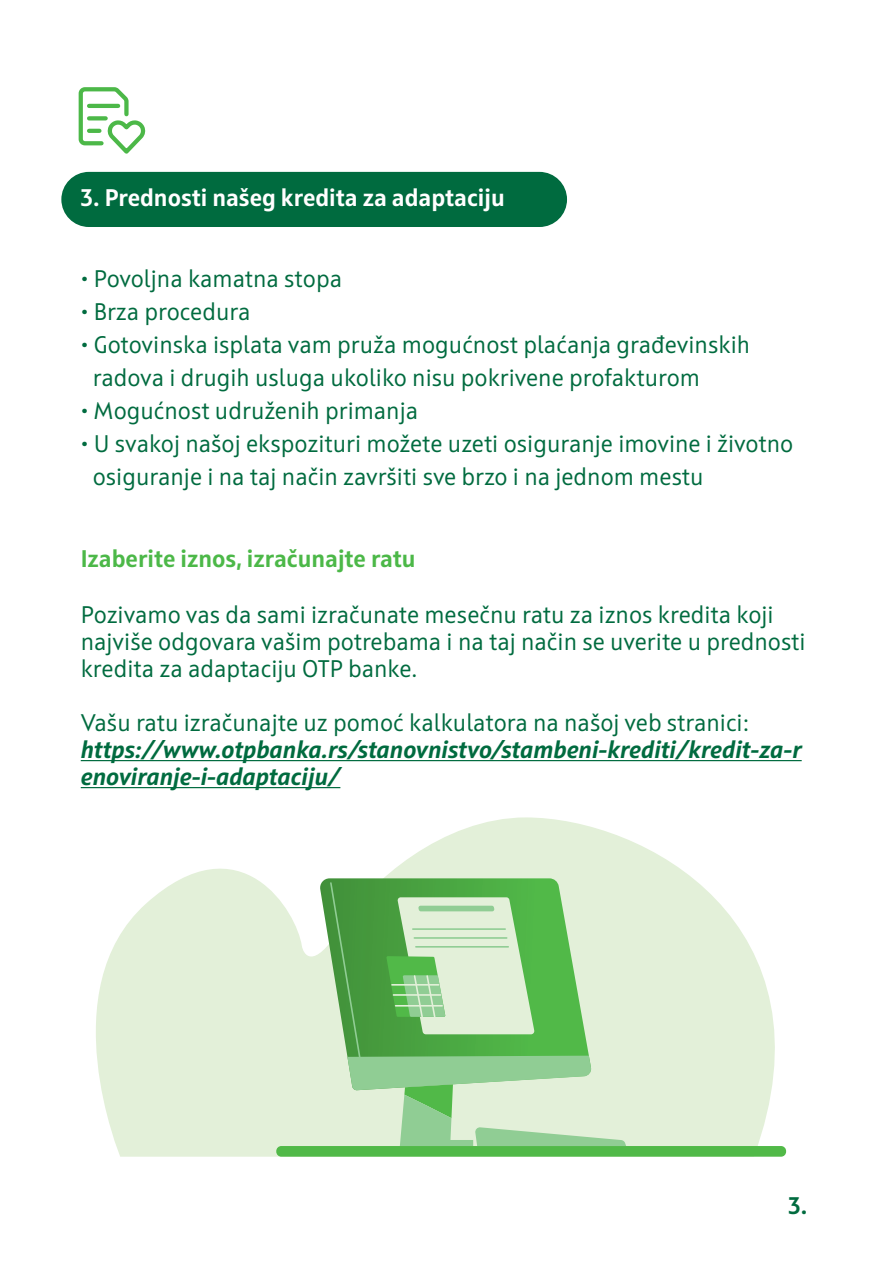
<style>
.page{position:relative;width:893px;height:1263px;background:#fff}
.page>*{position:absolute;margin:0;border:0;box-sizing:border-box;transform-origin:0 0}
.t1{font:24px/27px "Squad";color:#006b3f}
.t2{font:italic 700 24px/27px "Squad";color:#006b3f}
.t3{font:700 24px "Squad";color:#fff}
.t4{font:700 24px "Squad";color:#4cb848}
.t5{font:700 24px "Squad";color:#006b3f}
</style>
<div class="page">
<div style="left:61px;top:172px;width:506px;height:55px;background:#006b3f;border-radius:28px"></div>
<svg style="left:96px;top:817px;width:691px;height:340px;fill:#e3f0d9"></svg>
<div style="left:276px;top:1146px;width:510px;height:11px;background:#51b948;border-radius:5px"></div>
<svg style="left:319px;top:878px;width:273px;height:212px;background:#b6d8ae"></svg>
<svg style="left:329px;top:881px;width:297px;height:265px;background:#a0d199"></svg>
<hr style="left:392px;top:984px;width:47px;height:2px;background:#e3f0d9">
<hr style="left:396px;top:1005px;width:46px;height:1px;background:#e3f0d9">
<hr style="left:393px;top:994px;width:48px;height:2px;background:#e3f0d9">
<hr style="left:413px;top:928px;width:92px;height:2px;background:#90cd94">
<hr style="left:414px;top:937px;width:93px;height:2px;background:#90cd94">
<hr style="left:416px;top:946px;width:92px;height:2px;background:#90cd94">
<hr style="left:81px;top:760px;width:721px;height:1px;background:#006b3f">
<hr style="left:81px;top:787px;width:259px;height:1px;background:#006b3f">
<svg style="left:78px;top:87px;width:68px;height:67px"></svg>
<p class="t3" style="left:81px;top:182px;width:425px">3. Prednosti našeg kredita za adaptaciju</p>
<p class="t1" style="left:81px;top:265px;width:263px">• Povoljna kamatna stopa</p>
<p class="t1" style="left:81px;top:298px;width:171px">• Brza procedura</p>
<p class="t1" style="left:93px;top:328px;width:659px;line-height:33px;text-indent:-12px">• Gotovinska isplata vam pruža mogućnost plaćanja građevinskih radova i drugih usluga ukoliko nisu pokrivene profakturom</p>
<p class="t1" style="left:81px;top:397px;width:339px">• Mogućnost udruženih primanja</p>
<p class="t1" style="left:93px;top:427px;width:702px;line-height:33px;text-indent:-12px">• U svakoj našoj ekspozituri možete uzeti osiguranje imovine i životno osiguranje i na taj način završiti sve brzo i na jednom mestu</p>
<p class="t4" style="left:81px;top:544px;width:336px">Izaberite iznos, izračunajte ratu</p>
<p class="t1" style="left:81px;top:601px;width:726px">Pozivamo vas da sami izračunate mesečnu ratu za iznos kredita koji najviše odgovara vašim potrebama i na taj način se uverite u prednosti kredita za adaptaciju OTP banke.</p>
<p class="t1" style="left:81px;top:709px;width:670px">Vašu ratu izračunajte uz pomoć kalkulatora na našoj veb stranici:</p>
<p class="t2" style="left:81px;top:736px;width:722px">https://www.otpbanka.rs/stanovnistvo/stambeni-krediti/kredit-za-r enoviranje-i-adaptaciju/</p>
<p class="t5" style="left:788px;top:1190px;width:20px">3.</p>
</div>
